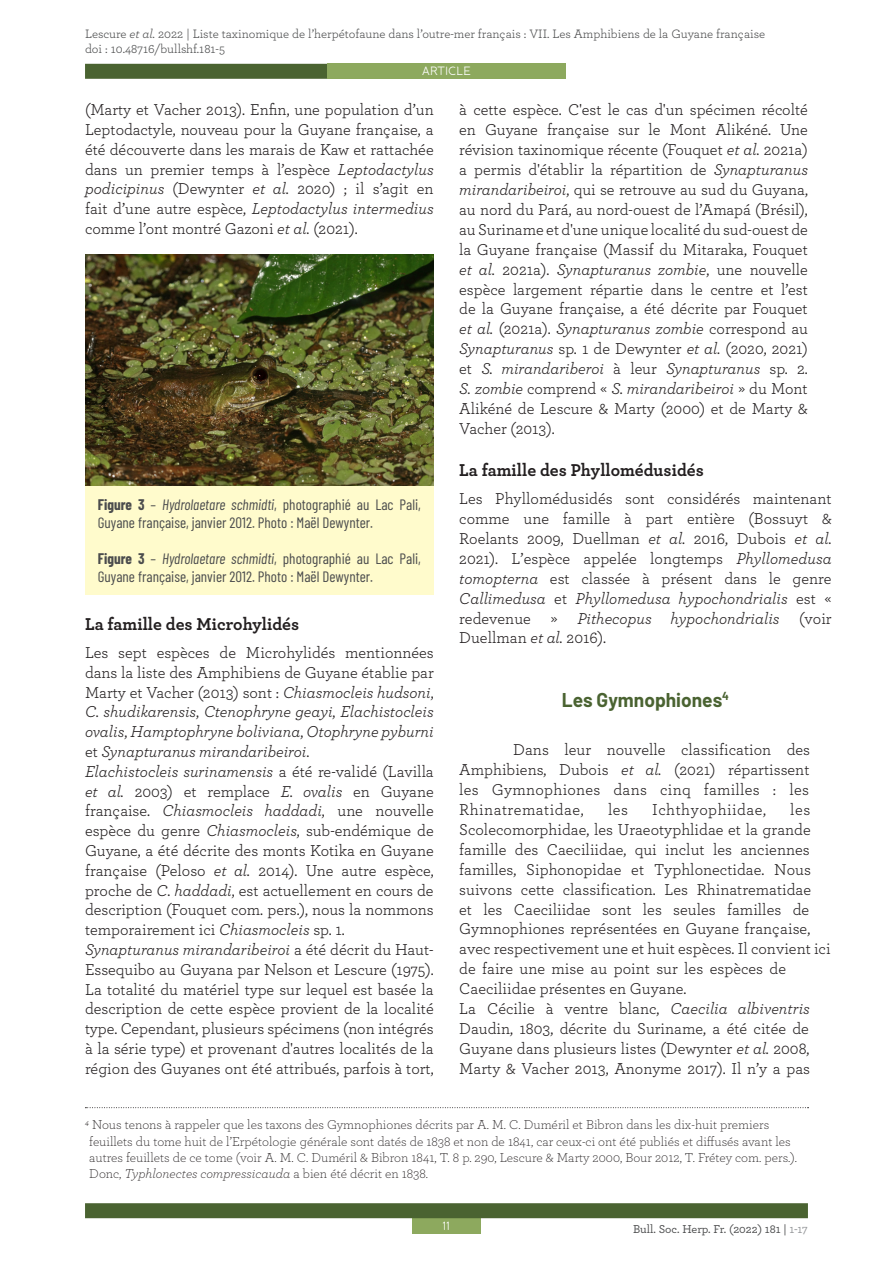
<style>
.page{position:relative;width:893px;height:1263px;background:#fff}
.page>*{position:absolute;margin:0;border:0;box-sizing:border-box;transform-origin:0 0}
.t1{font:700 19.5px "Barlow";color:#4a6331}
.t2{font:700 18px "Archer";color:#231f20}
.t3{font:16.5px/20px "Archer";color:#231f20;text-align:justify}
.t4{font:16.5px "Archer";letter-spacing:.03em;color:#231f20}
.t5{font:15px/18px "Barlow Condensed";color:#4b4c4d}
.t6{font:300 13.5px/16.2px "Archer";color:#231f20}
.t7{font:12.75px/15px "Archer";color:#4b4c4d}
.t8{font:500 12px "Archer";color:#4b4c4d}
.t9{font:12px "Banda";letter-spacing:-.01em;color:#fff}
.s1{font-style:italic}
.s2{font-weight:700}
.s3{color:#939598}
</style>
<div class="page">
<div style="left:412px;top:1218px;width:68px;height:15px;background:#8da95e"></div>
<div style="left:85px;top:1203px;width:723px;height:15px;background:#4a6331"></div>
<div style="left:85px;top:64px;width:457px;height:15px;background:#4a6331"></div>
<div style="left:327px;top:64px;width:239px;height:15px;background:#8da95e"></div>
<img style="left:85px;top:254px;width:349px;height:232px">
<div style="left:85px;top:486px;width:349px;height:108px;background:#fffbcc"></div>
<svg style="left:85px;top:1107px;width:723px;height:1px"></svg>
<p class="t7" style="left:85px;top:26px;width:682px">Lescure <span class="s1">et al.</span> 2022 | Liste taxinomique de l’herpétofaune dans l’outre-mer français : VII. Les Amphibiens de la Guyane française doi : 10.48716/bullshf.181-5</p>
<p class="t9" style="left:422px;top:64px;width:51px">ARTICLE</p>
<p class="t3" style="left:85px;top:99px;width:350px">(Marty et Vacher 2013). Enfin, une population d’un Leptodactyle, nouveau pour la Guyane française, a été découverte dans les marais de Kaw et rattachée dans un premier temps à l’espèce <span class="s1">Leptodactylus podicipinus</span> (Dewynter <span class="s1">et al.</span> 2020) ; il s’agit en fait d’une autre espèce, <span class="s1">Leptodactylus intermedius </span>comme l’ont montré Gazoni <span class="s1">et al.</span> (2021).</p>
<p class="t5" style="left:98px;top:494px;width:325px"><span class="s2">Figure 3</span> – <span class="s1">Hydrolaetare schmidti</span>, photographié au Lac Pali,<br>Guyane française, janvier 2012. Photo : Maël Dewynter.</p>
<p class="t5" style="left:98px;top:548px;width:325px"><span class="s2">Figure 3</span> – <span class="s1">Hydrolaetare schmidti</span>, photographié au Lac Pali,<br>Guyane française, janvier 2012. Photo : Maël Dewynter.</p>
<p class="t2" style="left:85px;top:609px;width:216px">La famille des Microhylidés</p>
<p class="t3" style="left:85px;top:642px;width:350px;text-align:left">Les sept espèces de Microhylidés mentionnées dans la liste des Amphibiens de Guyane établie par Marty et Vacher (2013) sont : <span class="s1">Chiasmocleis hudsoni</span>, <span class="s1">C. shudikarensis</span>, <span class="s1">Ctenophryne geayi</span>, <span class="s1">Elachistocleis ovalis</span>, <span class="s1">Hamptophryne boliviana</span>, <span class="s1">Otophryne pyburni </span>et <span class="s1">Synapturanus mirandaribeiroi</span>.<br><span class="s1">Elachistocleis surinamensis</span> a été re-validé (Lavilla <span class="s1">et al.</span> 2003) et remplace <span class="s1">E. ovalis</span> en Guyane française. <span class="s1">Chiasmocleis haddadi</span>, une nouvelle espèce du genre <span class="s1">Chiasmocleis</span>, sub-endémique de Guyane, a été décrite des monts Kotika en Guyane française (Peloso <span class="s1">et al.</span> 2014). Une autre espèce, proche de <span class="s1">C. haddadi</span>, est actuellement en cours de description (Fouquet com. pers.), nous la nommons temporairement ici <span class="s1">Chiasmocleis</span> sp. 1.<br><span class="s1">Synapturanus mirandaribeiroi</span> a été décrit du Haut-Essequibo au Guyana par Nelson et Lescure (1975).<br>La totalité du matériel type sur lequel est basée la description de cette espèce provient de la localité type. Cependant, plusieurs spécimens (non intégrés à la série type) et provenant d'autres localités de la région des Guyanes ont été attribués, parfois à tort,</p>
<p class="t3" style="left:459px;top:99px;width:350px">à cette espèce. C'est le cas d'un spécimen récolté en Guyane française sur le Mont Alikéné. Une révision taxinomique récente (Fouquet <span class="s1">et al.</span> 2021a) a permis d'établir la répartition de <span class="s1">Synapturanus mirandaribeiroi</span>, qui se retrouve au sud du Guyana, au nord du Pará, au nord-ouest de l’Amapá (Brésil), au Suriname et d'une unique localité du sud-ouest de la Guyane française (Massif du Mitaraka, Fouquet <span class="s1">et al.</span> 2021a). <span class="s1">Synapturanus zombie</span>, une nouvelle espèce largement répartie dans le centre et l’est de la Guyane française, a été décrite par Fouquet <span class="s1">et al.</span> (2021a). <span class="s1">Synapturanus zombie</span> correspond au <span class="s1">Synapturanus</span> sp. 1 de Dewynter <span class="s1">et al.</span> (2020, 2021) et <span class="s1">S. mirandariberoi</span> à leur <span class="s1">Synapturanus</span> sp. 2.<br><span class="s1">S. zombie</span> comprend « <span class="s1">S. mirandaribeiroi</span> » du Mont Alikéné de Lescure &amp; Marty (2000) et de Marty &amp; Vacher (2013).</p>
<p class="t2" style="left:459px;top:455px;width:246px">La famille des Phyllomédusidés</p>
<p class="t3" style="left:459px;top:488px;width:374px">Les Phyllomédusidés sont considérés maintenant comme une famille à part entière (Bossuyt &amp; Roelants 2009, Duellman <span class="s1">et al.</span> 2016, Dubois <span class="s1">et al.<br></span>2021). L’espèce appelée longtemps <span class="s1">Phyllomedusa tomopterna</span> est classée à présent dans le genre <span class="s1">Callimedusa</span> et <span class="s1">Phyllomedusa hypochondrialis</span> est « redevenue » <span class="s1">Pithecopus hypochondrialis</span> (voir Duellman <span class="s1">et al.</span> 2016).</p>
<p class="t1" style="left:562px;top:685px;width:169px">Les Gymnophiones<sup>4</sup></p>
<p class="t3" style="left:459px;top:739px;width:352px;text-indent:54px">Dans leur nouvelle classification des Amphibiens, Dubois <span class="s1">et al.</span> (2021) répartissent les Gymnophiones dans cinq familles : les Rhinatrematidae,</p>
<p class="t3" style="left:459px;top:799px;width:373px;text-align:left;text-indent:331px">les Scolecomorphidae, les Uraeotyphlidae et la grande famille des Caeciliidae, qui inclut les anciennes familles, Siphonopidae et Typhlonectidae. Nous suivons cette classification. Les Rhinatrematidae<br>et les Caeciliidae sont les seules familles de Gymnophiones représentées en Guyane française, avec respectivement une et huit espèces. Il convient ici de faire une mise au point sur les espèces de Caeciliidae présentes en Guyane.<br>La Cécilie à ventre blanc, <span class="s1">Caecilia albiventris </span>Daudin, 1803, décrite du Suriname, a été citée de Guyane dans plusieurs listes (Dewynter <span class="s1">et al.</span> 2008, Marty &amp; Vacher 2013, Anonyme 2017). Il n’y a pas</p>
<p class="t3" style="left:608px;top:799px;width:22px">les</p>
<p class="t4" style="left:652px;top:798px;width:115px">Ichthyophiidae,</p>
<p class="t6" style="left:89px;top:1116px;width:709px;text-indent:-4px"><sup>4</sup> Nous tenons à rappeler que les taxons des Gymnophiones décrits par A. M. C. Duméril et Bibron dans les dix-huit premiers feuillets du tome huit de l’Erpétologie générale sont datés de 1838 et non de 1841, car ceux-ci ont été publiés et diffusés avant les autres feuillets de ce tome (voir A. M. C. Duméril &amp; Bibron 1841, T. 8 p. 290, Lescure &amp; Marty 2000, Bour 2012, T. Frétey com. pers.).<br>Donc, <span class="s1">Typhlonectes compressicauda</span> a bien été décrit en 1838.</p>
<p class="t9" style="left:443px;top:1218px;width:9px">11</p>
<p class="t8" style="left:633px;top:1220px;width:176px">Bull. Soc. Herp. Fr. (2022) 181 | <span class="s3">1-17</span></p>
</div>
